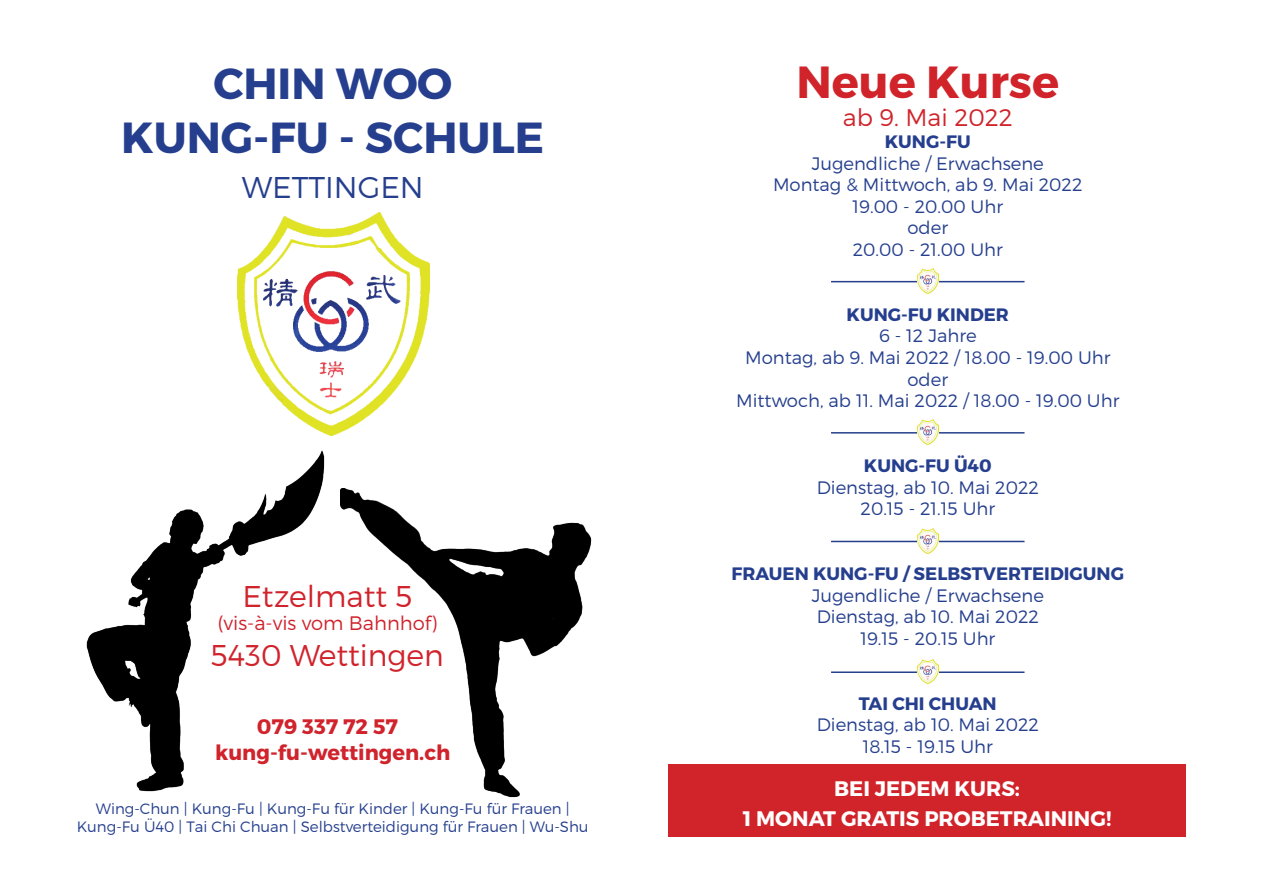
<style>
.page{position:relative;width:1263px;height:893px;background:#fff}
.page>*{position:absolute;margin:0;border:0;box-sizing:border-box;transform-origin:0 0}
.t1{font:700 45px "Montserrat";color:#d0232a}
.t2{font:700 43.5px/54px "Montserrat";color:#253f8e;text-align:center}
.t3{font:300 30px "Montserrat";color:#d0232c}
.t4{font:300 30px "Montserrat";color:#253f8e}
.t5{font:300 24px "Montserrat";color:#d0232a}
.t6{font:700 21px/30px "Montserrat";color:#fff;text-align:center}
.t7{font:700 21px/25.2px "Montserrat";color:#d0232c;text-align:center}
.t8{font:300 19.5px "Montserrat";color:#d0232c}
.t9{font:300 18px/21.6px "Montserrat";color:#253f8e;text-align:center}
.t10{font:700 18px "Montserrat";color:#253f8e}
.t11{font:300 15px/18px "Montserrat";color:#253f8e;text-align:center}
</style>
<div class="page">
<img style="left:86px;top:450px;width:239px;height:342px">
<img style="left:340px;top:489px;width:252px;height:309px">
<img style="left:238px;top:213px;width:191px;height:223px">
<div style="left:668px;top:765px;width:518px;height:72px;background:#d1232a"></div>
<hr style="left:831px;top:281px;width:193px;height:1px;background:#253f8e">
<img style="left:917px;top:269px;width:21px;height:24px">
<hr style="left:831px;top:432px;width:193px;height:2px;background:#253f8e">
<img style="left:917px;top:420px;width:21px;height:24px">
<hr style="left:831px;top:541px;width:193px;height:1px;background:#253f8e">
<img style="left:917px;top:528px;width:21px;height:25px">
<hr style="left:831px;top:671px;width:193px;height:2px;background:#253f8e">
<img style="left:917px;top:659px;width:21px;height:25px">
<h2 class="t2" style="left:121px;top:57px;width:424px">CHIN WOO<br>KUNG-FU - SCHULE</h2>
<h3 class="t4" style="left:242px;top:169px;width:184px">WETTINGEN</h3>
<h3 class="t3" style="left:242px;top:578px;width:171px">Etzelmatt 5</h3>
<p class="t8" style="left:218px;top:611px;width:221px">(vis-à-vis vom Bahnhof)</p>
<h3 class="t3" style="left:211px;top:637px;width:234px">5430 Wettingen</h3>
<p class="t7" style="left:215px;top:715px;width:237px">079 337 72 57 kung-fu-wettingen.ch</p>
<p class="t11" style="left:77px;top:799px;width:513px">Wing-Chun | Kung-Fu | Kung-Fu für Kinder | Kung-Fu für Frauen |<br>Kung-Fu Ü40 | Tai Chi Chuan | Selbstverteidigung für Frauen | Wu-Shu</p>
<h1 class="t1" style="left:796px;top:54px;width:264px">Neue Kurse</h1>
<h3 class="t5" style="left:843px;top:103px;width:171px">ab 9. Mai 2022</h3>
<p class="t10" style="left:885px;top:130px;width:87px">KUNG-FU</p>
<p class="t9" style="left:773px;top:152px;width:311px">Jugendliche / Erwachsene<br>Montag &amp; Mittwoch, ab 9. Mai 2022<br>19.00 - 20.00 Uhr<br>oder<br>20.00 - 21.00 Uhr</p>
<p class="t10" style="left:847px;top:303px;width:164px">KUNG-FU KINDER</p>
<p class="t9" style="left:736px;top:325px;width:385px">6 - 12 Jahre<br>Montag, ab 9. Mai 2022 / 18.00 - 19.00 Uhr oder<br>Mittwoch, ab 11. Mai 2022 / 18.00 - 19.00 Uhr</p>
<p class="t10" style="left:864px;top:454px;width:129px">KUNG-FU Ü40</p>
<p class="t9" style="left:817px;top:476px;width:224px">Dienstag, ab 10. Mai 2022<br>20.15 - 21.15 Uhr</p>
<p class="t10" style="left:731px;top:562px;width:394px">FRAUEN KUNG-FU / SELBSTVERTEIDIGUNG</p>
<p class="t9" style="left:812px;top:584px;width:234px">Jugendliche / Erwachsene<br>Dienstag, ab 10. Mai 2022<br>19.15 - 20.15 Uhr</p>
<p class="t10" style="left:859px;top:692px;width:139px">TAI CHI CHUAN</p>
<p class="t9" style="left:817px;top:714px;width:224px">Dienstag, ab 10. Mai 2022<br>18.15 - 19.15 Uhr</p>
<p class="t6" style="left:743px;top:774px;width:370px">BEI JEDEM KURS:<br>1 MONAT GRATIS PROBETRAINING!</p>
</div>
